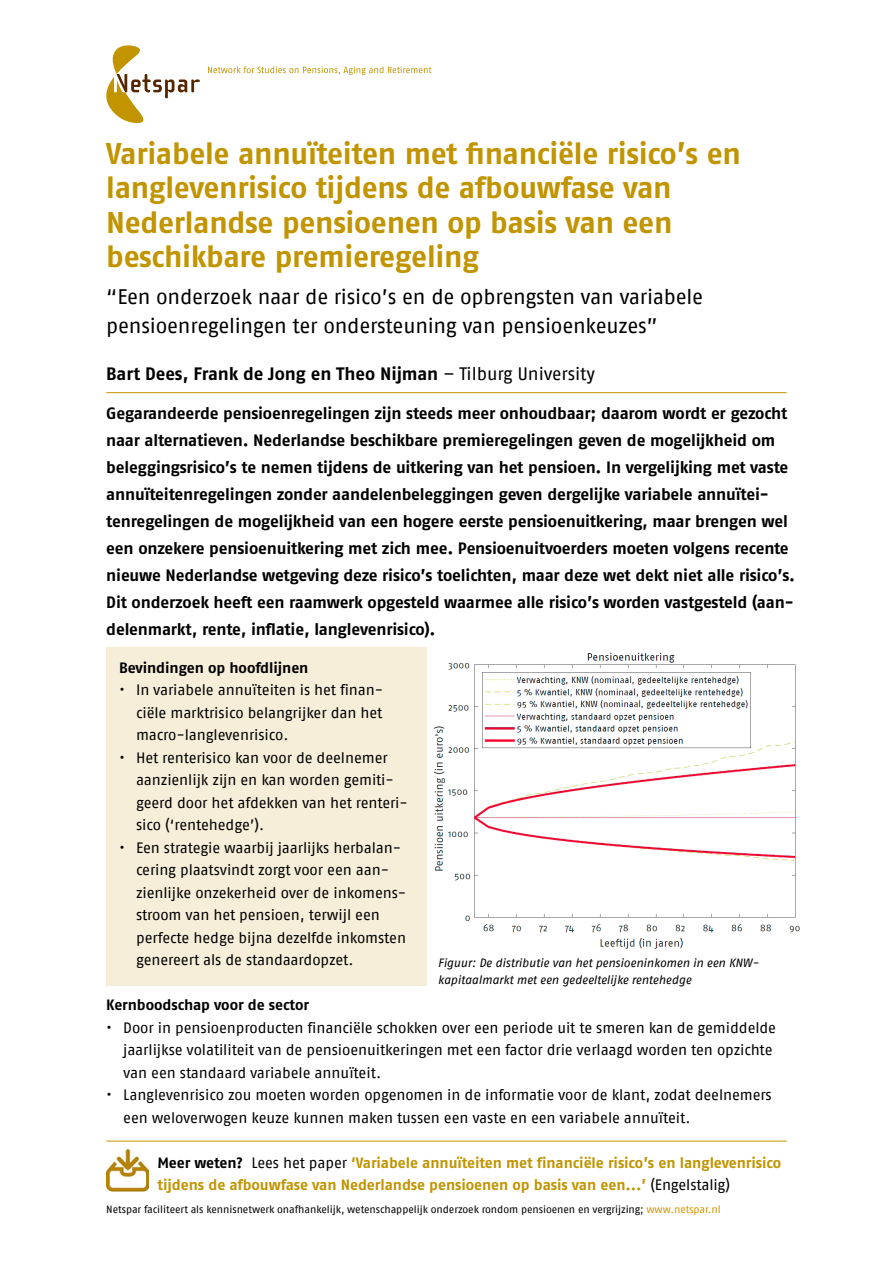
<style>
.page{position:relative;width:893px;height:1263px;background:#fff}
.page>*{position:absolute;margin:0;border:0;box-sizing:border-box;transform-origin:0 0}
.t1{font:700 30px/34.5px "Fago OT";letter-spacing:-.01em;color:#c19400}
.t2{font:21px/28.5px "Fago No";letter-spacing:-.015em;color:#000}
.t3{font:700 18px "Fago OT";letter-spacing:-.005em;color:#000}
.t4{font:700 16.5px/27px "Fago OT";letter-spacing:-.01em;color:#000}
.t5{font:15px/22.5px "Fago No";letter-spacing:-.01em;color:#000}
.t6{font:700 15px/22.5px "Fago OT";letter-spacing:-.005em;color:#c19400}
.t7{font:700 15px "Fago OT";letter-spacing:-.005em;color:#000}
.t8{font:italic 12px/16.5px "Fago No";letter-spacing:-.01em;color:#000}
.t9{font:10.5px "Fago No";letter-spacing:-.005em;color:#000}
.s1{font-family:"Fago No";font-weight:400}
.s2{color:#000}
.s3{font-family:"Fago No";font-weight:400;color:#000}
.s4{color:#d19500}
</style>
<div class="page">
<svg style="left:106px;top:45px;width:94px;height:78px"></svg>
<svg style="left:208px;top:66px;width:224px;height:9px"></svg>
<img style="left:106px;top:1148px;width:43px;height:43px">
<div style="left:106px;top:647px;width:321px;height:339px;background:#f7eeda"></div>
<hr style="left:106px;top:1141px;width:681px;height:1px;background:#c19400">
<hr style="left:106px;top:392px;width:681px;height:1px;background:#c19400">
<img style="left:433px;top:652px;width:367px;height:297px">
<h1 class="t1" style="left:106px;top:136px;width:636px">Variabele annuïteiten met financiële risico’s en langlevenrisico tijdens de afbouwfase van Nederlandse pensioenen op basis van een beschikbare premieregeling</h1>
<h2 class="t2" style="left:106px;top:282px;width:598px">“Een onderzoek naar de risico’s en de opbrengsten van variabele pensioenregelingen ter ondersteuning van pensioenkeuzes”</h2>
<p class="t3" style="left:106px;top:363px;width:490px">Bart Dees, Frank de Jong en Theo Nijman <span class="s1">– Tilburg University</span></p>
<p class="t4" style="left:106px;top:400px;width:690px">Gegarandeerde pensioenregelingen zijn steeds meer onhoudbaar; daarom wordt er gezocht naar alternatieven. Nederlandse beschikbare premieregelingen geven de mogelijkheid om beleggingsrisico’s te nemen tijdens de uitkering van het pensioen. In vergelijking met vaste annuïteitenregelingen zonder aandelenbeleggingen geven dergelijke variabele annuïtei&shy;tenregelingen de mogelijkheid van een hogere eerste pensioenuitkering, maar brengen wel een onzekere pensioenuitkering met zich mee. Pensioenuitvoerders moeten volgens recente nieuwe Nederlandse wetgeving deze risico’s toelichten, maar deze wet dekt niet alle risico’s.<br>Dit onderzoek heeft een raamwerk opgesteld waarmee alle risico’s worden vastgesteld (aan&shy;delenmarkt, rente, inflatie, langlevenrisico).</p>
<p class="t7" style="left:119px;top:658px;width:191px">Bevindingen op hoofdlijnen</p>
<p class="t5" style="left:136px;top:678px;width:249px;text-align:justify;text-indent:-17px">• In variabele annuïteiten is het finan&shy;ciële marktrisico belangrijker dan het macro-langlevenrisico.</p>
<p class="t5" style="left:136px;top:746px;width:273px;text-indent:-17px">• Het renterisico kan voor de deelnemer aanzienlijk zijn en kan worden gemiti&shy;geerd door het afdekken van het renteri&shy;sico (‘rentehedge’).</p>
<p class="t5" style="left:136px;top:836px;width:272px;text-indent:-17px">• Een strategie waarbij jaarlijks herbalan&shy;cering plaatsvindt zorgt voor een aan&shy;zienlijke onzekerheid over de inkomens&shy;stroom van het pensioen, terwijl een perfecte hedge bijna dezelfde inkomsten genereert als de standaardopzet.</p>
<p class="t8" style="left:438px;top:954px;width:322px">Figuur: De distributie van het pensioeninkomen in een KNW&shy;kapitaalmarkt met een gedeeltelijke rentehedge</p>
<p class="t7" style="left:106px;top:996px;width:204px">Kernboodschap voor de sector</p>
<p class="t5" style="left:123px;top:1016px;width:654px;text-indent:-17px">• Door in pensioenproducten financiële schokken over een periode uit te smeren kan de gemiddelde jaarlijkse volatiliteit van de pensioenuitkeringen met een factor drie verlaagd worden ten opzichte van een standaard variabele annuïteit.</p>
<p class="t5" style="left:123px;top:1083px;width:650px;text-indent:-17px">• Langlevenrisico zou moeten worden opgenomen in de informatie voor de klant, zodat deelnemers een weloverwogen keuze kunnen maken tussen een vaste en een variabele annuïteit.</p>
<p class="t6" style="left:157px;top:1151px;width:625px"><span class="s2">Meer weten?</span> <span class="s3">Lees het paper</span> ‘Variabele annuïteiten met financiële risico’s en langlevenrisico tijdens de afbouwfase van Nederlandse pensioenen op basis van een...’ <span class="s3">(Engelstalig)</span></p>
<p class="t9" style="left:106px;top:1203px;width:616px">Netspar faciliteert als kennisnetwerk onafhankelijk, wetenschappelijk onderzoek rondom pensioenen en vergrijzing; <span class="s4">www.netspar.nl</span></p>
</div>
